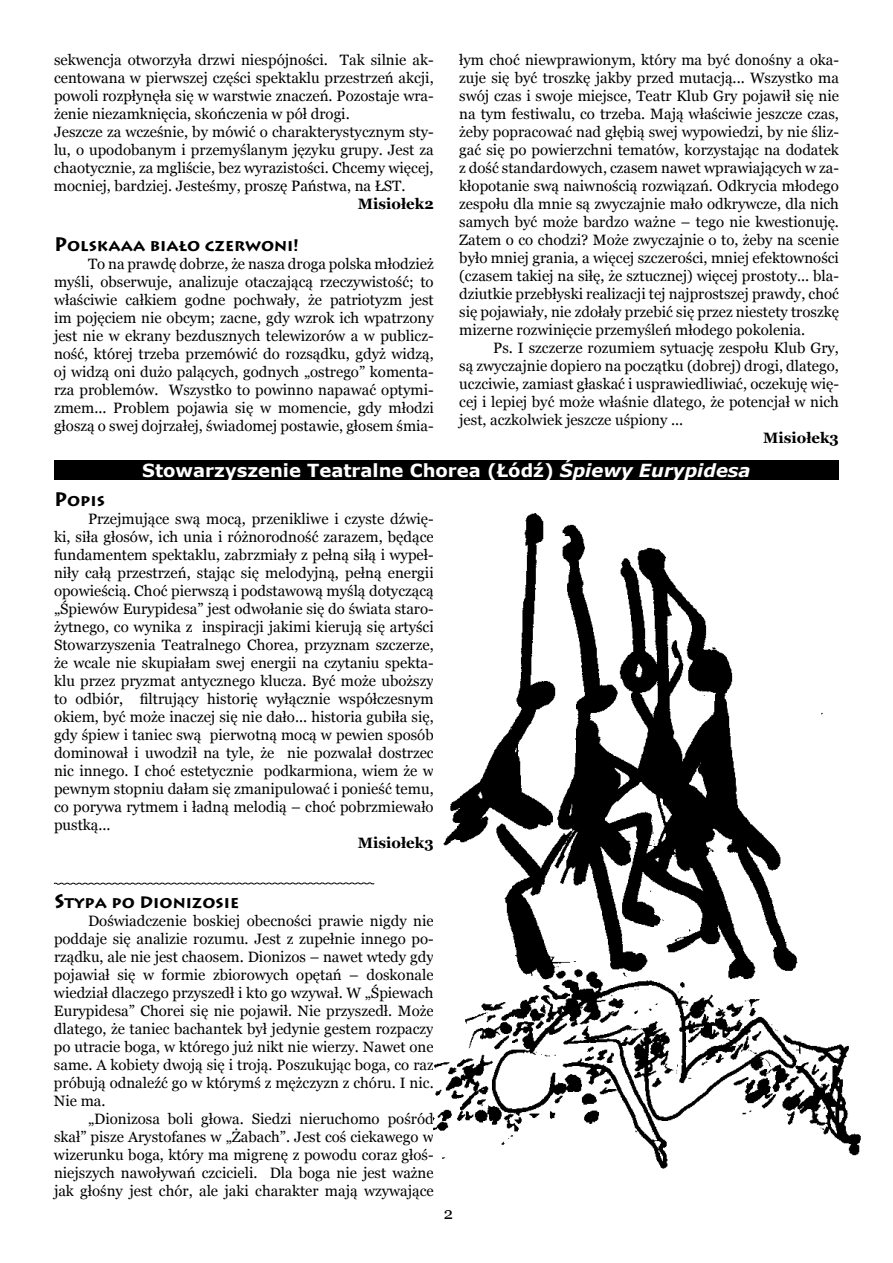
<style>
.page{position:relative;width:893px;height:1263px;background:#fff}
.page>*{position:absolute;margin:0;border:0;box-sizing:border-box;transform-origin:0 0}
.t1{font:700 18px "Verdana";color:#fff}
.t2{font:700 16.5px "Lithos Pro";color:#000}
.t3{font:15px/18px "Georgia";color:#000;text-align:justify}
.t4{font:700 15px "Georgia";color:#000}
.s1{font-size:19.5px}
.s2{font-style:italic}
</style>
<div class="page">
<div style="left:54px;top:460px;width:785px;height:20px;background:#000"></div>
<svg style="left:53px;top:882px;width:322px;height:3px"></svg>
<img style="left:434px;top:513px;width:427px;height:656px">
<p class="t3" style="left:54px;top:51px;width:381px;text-align:left">sekwencja otworzyła drzwi niespójności. Tak silnie ak&shy;centowana w pierwszej części spektaklu przestrzeń akcji, powoli rozpłynęła się w warstwie znaczeń. Pozostaje wra&shy;żenie niezamknięcia, skończenia w pół drogi.<br>Jeszcze za wcześnie, by mówić o charakterystycznym sty&shy;lu, o upodobanym i przemyślanym języku grupy. Jest za chaotycznie, za mgliście, bez wyrazistości. Chcemy więcej, mocniej, bardziej. Jesteśmy, proszę Państwa, na ŁST.</p>
<p class="t4" style="left:358px;top:196px;width:77px">Misiołek2</p>
<p class="t2" style="left:54px;top:235px;width:246px"><span class="s1">P</span>olskaaa biało czerwoni!</p>
<p class="t3" style="left:54px;top:255px;width:381px;text-indent:34px">To na prawdę dobrze, że nasza droga polska młodzież myśli, obserwuje, analizuje otaczającą rzeczywistość; to właściwie całkiem godne pochwały, że patriotyzm jest im pojęciem nie obcym; zacne, gdy wzrok ich wpatrzony jest nie w ekrany bezdusznych telewizorów a w publicz&shy;ność, której trzeba przemówić do rozsądku, gdyż widzą, oj widzą oni dużo palących, godnych „ostrego” komenta&shy;rza problemów. Wszystko to powinno napawać optymi&shy;zmem... Problem pojawia się w momencie, gdy młodzi głoszą o swej dojrzałej, świadomej postawie, głosem śmia-</p>
<p class="t3" style="left:459px;top:51px;width:381px">łym choć niewprawionym, który ma być donośny a oka&shy;zuje się być troszkę jakby przed mutacją... Wszystko ma swój czas i swoje miejsce, Teatr Klub Gry pojawił się nie na tym festiwalu, co trzeba. Mają właściwie jeszcze czas, żeby popracować nad głębią swej wypowiedzi, by nie śliz&shy;gać się po powierzchni tematów, korzystając na dodatek z dość standardowych, czasem nawet wprawiających w za&shy;kłopotanie swą naiwnością rozwiązań. Odkrycia młodego zespołu dla mnie są zwyczajnie mało odkrywcze, dla nich samych być może bardzo ważne – tego nie kwestionuję.<br>Zatem o co chodzi? Może zwyczajnie o to, żeby na scenie było mniej grania, a więcej szczerości, mniej efektowności (czasem takiej na siłę, że sztucznej) więcej prostoty... bla&shy;dziutkie przebłyski realizacji tej najprostszej prawdy, choć się pojawiały, nie zdołały przebić się przez niestety troszkę mizerne rozwinięcie przemyśleń młodego pokolenia.</p>
<p class="t3" style="left:459px;top:339px;width:381px;text-indent:34px">Ps. I szczerze rozumiem sytuację zespołu Klub Gry, są zwyczajnie dopiero na początku (dobrej) drogi, dlatego, uczciwie, zamiast głaskać i usprawiedliwiać, oczekuję wię&shy;cej i lepiej być może właśnie dlatego, że potencjał w nich jest, aczkolwiek jeszcze uśpiony ...</p>
<p class="t4" style="left:763px;top:430px;width:77px">Misiołek3</p>
<p class="t1" style="left:142px;top:459px;width:610px">Stowarzyszenie Teatralne Chorea (Łódź) <span class="s2">Śpiewy Eurypidesa</span></p>
<p class="t2" style="left:54px;top:491px;width:53px"><span class="s1">P</span>opis</p>
<p class="t3" style="left:54px;top:510px;width:381px;text-indent:34px">Przejmujące swą mocą, przenikliwe i czyste dźwię&shy;ki, siła głosów, ich unia i różnorodność zarazem, będące fundamentem spektaklu, zabrzmiały z pełną siłą i wypeł&shy;niły całą przestrzeń, stając się melodyjną, pełną energii opowieścią. Choć pierwszą i podstawową myślą dotyczącą „Śpiewów Eurypidesa” jest odwołanie się do świata staro&shy;żytnego, co wynika z inspiracji jakimi kierują się artyści Stowarzyszenia Teatralnego Chorea, przyznam szczerze, że wcale nie skupiałam swej energii na czytaniu spekta&shy;klu przez pryzmat antycznego klucza. Być może uboższy to odbiór, filtrujący historię wyłącznie współczesnym okiem, być może inaczej się nie dało... historia gubiła się, gdy śpiew i taniec swą pierwotną mocą w pewien sposób dominował i uwodził na tyle, że nie pozwalał dostrzec nic innego. I choć estetycznie podkarmiona, wiem że w pewnym stopniu dałam się zmanipulować i ponieść temu, co porywa rytmem i ładną melodią – choć pobrzmiewało pustką...</p>
<p class="t4" style="left:358px;top:835px;width:77px">Misiołek3</p>
<p class="t2" style="left:54px;top:892px;width:187px"><span class="s1">S</span>typa po Dionizosie</p>
<p class="t3" style="left:54px;top:912px;width:381px;text-indent:34px">Doświadczenie boskiej obecności prawie nigdy nie poddaje się analizie rozumu. Jest z zupełnie innego po&shy;rządku, ale nie jest chaosem. Dionizos – nawet wtedy gdy pojawiał się w formie zbiorowych opętań – doskonale wiedział dlaczego przyszedł i kto go wzywał. W „Śpiewach Eurypidesa” Chorei się nie pojawił. Nie przyszedł. Może dlatego, że taniec bachantek był jedynie gestem rozpaczy po utracie boga, w którego już nikt nie wierzy. Nawet one same. A kobiety dwoją się i troją. Poszukując boga, co raz próbują odnaleźć go w którymś z mężczyzn z chóru. I nic.<br>Nie ma.</p>
<p class="t3" style="left:54px;top:1110px;width:381px;text-indent:34px">„Dionizosa boli głowa. Siedzi nieruchomo pośród skał” pisze Arystofanes w „Żabach”. Jest coś ciekawego w wizerunku boga, który ma migrenę z powodu coraz głoś&shy;niejszych nawoływań czcicieli. Dla boga nie jest ważne jak głośny jest chór, ale jaki charakter mają wzywające</p>
</div>
